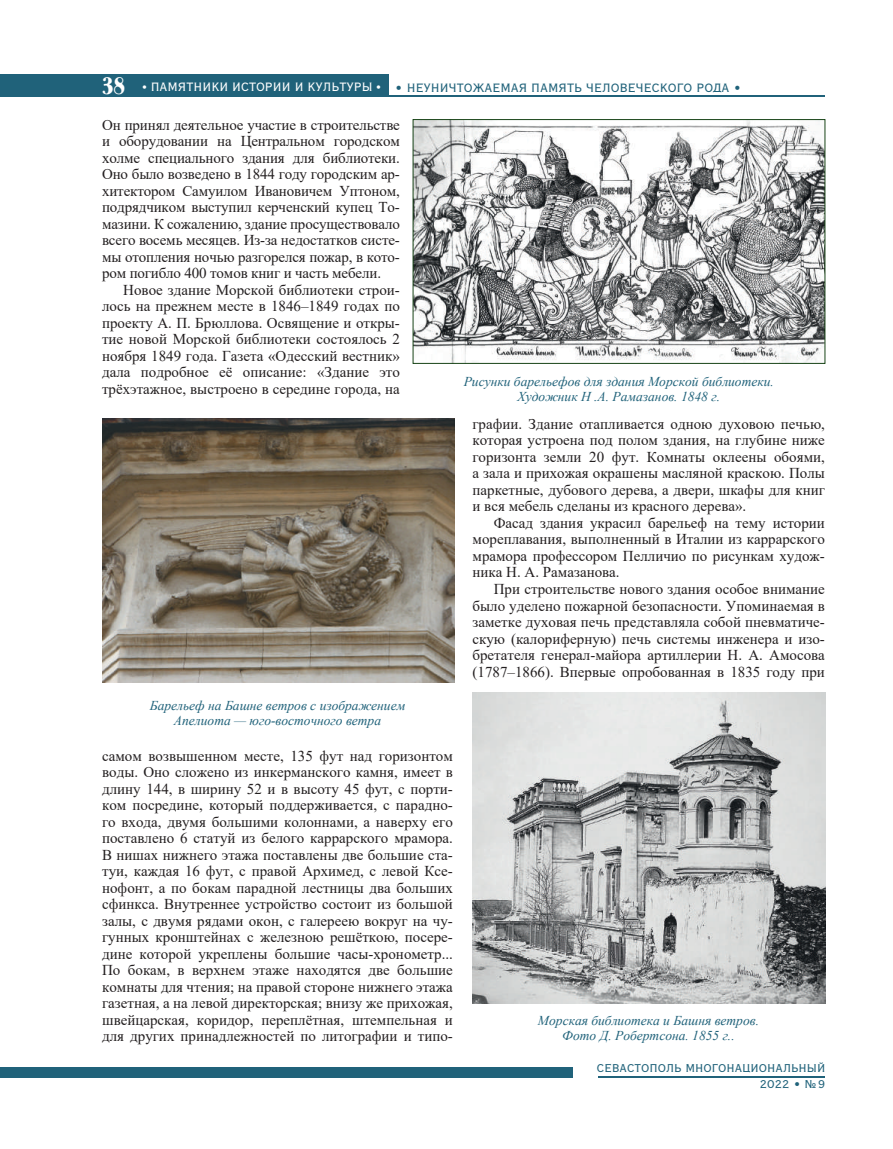
<style>
.page{position:relative;width:893px;height:1149px;background:#fff}
.page>*{position:absolute;margin:0;border:0;box-sizing:border-box;transform-origin:0 0}
.t1{font:24px "Bernhard CTT";color:#fff}
.t2{font:15px/16.5px "Times New Roman";color:#231f20;text-align:justify}
.t3{font:italic 13.5px/15px "Times New Roman";color:#20627a;text-align:center}
.t4{font:12px "Vacansia C";color:#20627a}
.t5{font:12px "Vacansia C";color:#fff}
.t6{font:11.25px/16.4px "Vacansia C";color:#20627a;text-align:right}
.s1{font-family:"Garamond";font-weight:700}
</style>
<div class="page">
<div style="left:0;top:74px;width:388px;height:23px;background:#20627a"></div>
<div style="left:0;top:1066px;width:572px;height:11px;background:#20627a"></div>
<hr style="left:598px;top:1075px;width:227px;height:2px;background:#20627a">
<hr style="left:227px;top:95px;width:598px;height:2px;background:#20627a">
<img style="left:415px;top:121px;width:408px;height:240px">
<div style="left:413px;top:119px;width:412px;height:244px;border:1px solid #184417"></div>
<img style="left:102px;top:418px;width:352px;height:264px">
<img style="left:472px;top:692px;width:353px;height:310px">
<h1 class="t1" style="left:102px;top:72px;width:24px">38</h1>
<p class="t5" style="left:142px;top:80px;width:240px"><span class="s1">•</span> ПАМЯТНИКИ ИСТОРИИ И КУЛЬТУРЫ <span class="s1">•</span></p>
<p class="t2" style="left:102px;top:116px;width:299px">Он принял деятельное участие в строительстве и оборудовании на Центральном городском холме специального здания для библиотеки.<br>Оно было возведено в 1844 году городским ар&shy;хитектором Самуилом Ивановичем Уптоном, подрядчиком выступил керченский купец То&shy;мазини. К сожалению, здание просуществовало всего восемь месяцев. Из-за недостатков систе&shy;мы отопления ночью разгорелся пожар, в кото&shy;ром погибло 400 томов книг и часть мебели.</p>
<p class="t2" style="left:102px;top:281px;width:299px;text-indent:21px">Новое здание Морской библиотеки строи&shy;лось на прежнем месте в 1846–1849 годах по проекту А. П. Брюллова. Освящение и откры&shy;тие новой Морской библиотеки состоялось 2 ноября 1849 года. Газета «Одесский вестник» дала подробное её описание: «Здание это трёхэтажное, выстроено в середине города, на</p>
<p class="t4" style="left:395px;top:81px;width:348px">• НЕУНИЧТОЖАЕМАЯ ПАМЯТЬ ЧЕЛОВЕЧЕСКОГО РОДА •</p>
<p class="t3" style="left:464px;top:373px;width:312px">Рисунки барельефов для здания Морской библиотеки.<br>Художник Н .А. Рамазанов. 1848 г.</p>
<p class="t3" style="left:150px;top:697px;width:257px">Барельеф на Башне ветров с изображением<br>Апелиота — юго-восточного ветра</p>
<p class="t2" style="left:102px;top:746px;width:352px">самом возвышенном месте, 135 фут над горизонтом воды. Оно сложено из инкерманского камня, имеет в длину 144, в ширину 52 и в высоту 45 фут, с порти&shy;ком посредине, который поддерживается, с парадно&shy;го входа, двумя большими колоннами, а наверху его поставлено 6 статуй из белого каррарского мрамора.<br>В нишах нижнего этажа поставлены две большие ста&shy;туи, каждая 16 фут, с правой Архимед, с левой Ксе&shy;нофонт, а по бокам парадной лестницы два больших сфинкса. Внутреннее устройство состоит из большой залы, с двумя рядами окон, с галереею вокруг на чу&shy;гунных кронштейнах с железною решёткою, посере&shy;дине которой укреплены большие часы-хронометр...<br>По бокам, в верхнем этаже находятся две большие комнаты для чтения; на правой стороне нижнего этажа газетная, а на левой директорская; внизу же прихожая, швейцарская, коридор, переплётная, штемпельная и для других принадлежностей по литографии и типо-</p>
<p class="t2" style="left:472px;top:415px;width:354px">графии. Здание отапливается одною духовою печью, которая устроена под полом здания, на глубине ниже горизонта земли 20 фут. Комнаты оклеены обоями, а зала и прихожая окрашены масляной краскою. Полы паркетные, дубового дерева, а двери, шкафы для книг и вся мебель сделаны из красного дерева».</p>
<p class="t2" style="left:472px;top:514px;width:354px;text-indent:21px">Фасад здания украсил барельеф на тему истории мореплавания, выполненный в Италии из каррарского мрамора профессором Пелличио по рисункам худож&shy;ника Н. А. Рамазанова.</p>
<p class="t2" style="left:472px;top:580px;width:354px;text-indent:21px">При строительстве нового здания особое внимание было уделено пожарной безопасности. Упоминаемая в заметке духовая печь представляла собой пневматиче&shy;скую (калориферную) печь системы инженера и изо&shy;бретателя генерал-майора артиллерии Н. А. Амосова (1787–1866). Впервые опробованная в 1835 году при</p>
<p class="t3" style="left:538px;top:1012px;width:223px">Морская библиотека и Башня ветров.<br>Фото Д. Робертсона. 1855 г..</p>
<p class="t6" style="left:597px;top:1059px;width:230px">СЕВАСТОПОЛЬ МНОГОНАЦИОНАЛЬНЫЙ<br>2022 • №9</p>
</div>
